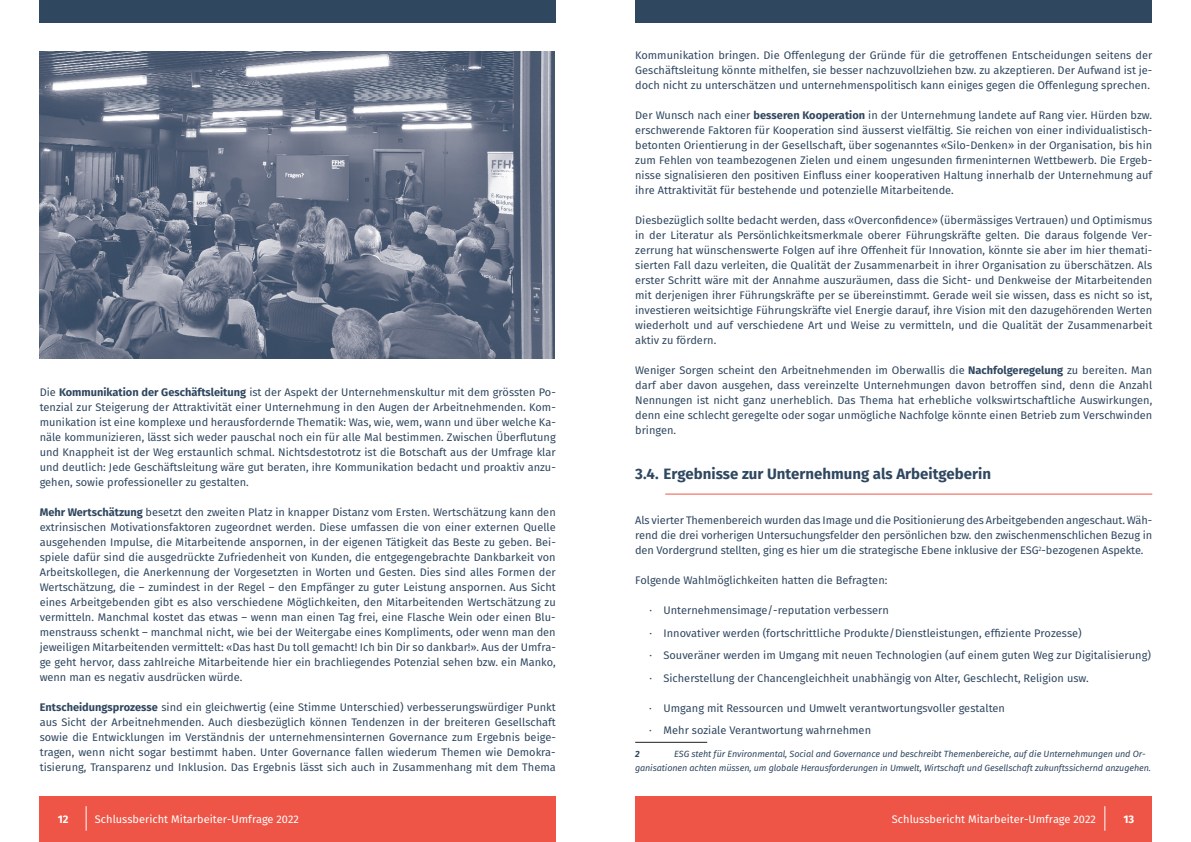
<style>
.page{position:relative;width:1191px;height:842px;background:#fff}
.page>*{position:absolute;margin:0;border:0;box-sizing:border-box;transform-origin:0 0}
.t1{font:700 15px "Fira Sans";color:#304760}
.t2{font:11px/15px "Fira Sans";color:#304760;text-align:justify}
.t3{font:11px "Fira Sans";color:#fff}
.t4{font:700 11px "Fira Sans";color:#fff}
.t5{font:italic 9px/14.4px "Fira Sans";letter-spacing:-.01em;color:#304760}
.t6{font:italic 700 9px "Fira Sans";color:#304760}
.s1{font-weight:700}
</style>
<div class="page">
<div style="left:40px;top:797px;width:516px;height:45px;background:#ee5547"></div>
<div style="left:40px;top:0;width:516px;height:23px;background:#304760"></div>
<div style="left:635px;top:0;width:516px;height:23px;background:#304760"></div>
<div style="left:635px;top:797px;width:516px;height:45px;background:#ee5547"></div>
<svg style="left:86px;top:806px;width:1px;height:25px"></svg>
<svg style="left:1104px;top:806px;width:1px;height:25px"></svg>
<hr style="left:665px;top:494px;width:487px;height:1px;background:#ee5547">
<hr style="left:635px;top:742px;width:72px;height:1px;background:#231f20">
<img style="left:40px;top:51px;width:514px;height:308px">
<p class="t2" style="left:40px;top:385px;width:517px">Die <span class="s1">Kommunikation der Geschäftsleitung</span> ist der Aspekt der Unternehmenskultur mit dem grössten Po&shy;tenzial zur Steigerung der Attraktivität einer Unternehmung in den Augen der Arbeitnehmenden. Kom&shy;munikation ist eine komplexe und herausfordernde Thematik: Was, wie, wem, wann und über welche Ka&shy;näle kommunizieren, lässt sich weder pauschal noch ein für alle Mal bestimmen. Zwischen Überflutung und Knappheit ist der Weg erstaunlich schmal. Nichtsdestotrotz ist die Botschaft aus der Umfrage klar und deutlich: Jede Geschäftsleitung wäre gut beraten, ihre Kommunikation bedacht und proaktiv anzu&shy;gehen, sowie professioneller zu gestalten.</p>
<p class="t2" style="left:40px;top:505px;width:517px"><span class="s1">Mehr Wertschätzung</span> besetzt den zweiten Platz in knapper Distanz vom Ersten. Wertschätzung kann den extrinsischen Motivationsfaktoren zugeordnet werden. Diese umfassen die von einer externen Quelle ausgehenden Impulse, die Mitarbeitende anspornen, in der eigenen Tätigkeit das Beste zu geben. Bei&shy;spiele dafür sind die ausgedrückte Zufriedenheit von Kunden, die entgegengebrachte Dankbarkeit von Arbeitskollegen, die Anerkennung der Vorgesetzten in Worten und Gesten. Dies sind alles Formen der Wertschätzung, die – zumindest in der Regel – den Empfänger zu guter Leistung anspornen. Aus Sicht eines Arbeitgebenden gibt es also verschiedene Möglichkeiten, den Mitarbeitenden Wertschätzung zu vermitteln. Manchmal kostet das etwas – wenn man einen Tag frei, eine Flasche Wein oder einen Blu&shy;menstrauss schenkt – manchmal nicht, wie bei der Weitergabe eines Kompliments, oder wenn man den jeweiligen Mitarbeitenden vermittelt: «Das hast Du toll gemacht! Ich bin Dir so dankbar!». Aus der Umfra&shy;ge geht hervor, dass zahlreiche Mitarbeitende hier ein brachliegendes Potenzial sehen bzw. ein Manko, wenn man es negativ ausdrücken würde.</p>
<p class="t2" style="left:40px;top:700px;width:517px"><span class="s1">Entscheidungsprozesse</span> sind ein gleichwertig (eine Stimme Unterschied) verbesserungswürdiger Punkt aus Sicht der Arbeitnehmenden. Auch diesbezüglich können Tendenzen in der breiteren Gesellschaft sowie die Entwicklungen im Verständnis der unternehmensinternen Governance zum Ergebnis beige&shy;tragen, wenn nicht sogar bestimmt haben. Unter Governance fallen wiederum Themen wie Demokra&shy;tisierung, Transparenz und Inklusion. Das Ergebnis lässt sich auch in Zusammenhang mit dem Thema</p>
<p class="t2" style="left:635px;top:48px;width:518px">Kommunikation bringen. Die Offenlegung der Gründe für die getroffenen Entscheidungen seitens der Geschäftsleitung könnte mithelfen, sie besser nachzuvollziehen bzw. zu akzeptieren. Der Aufwand ist je&shy;doch nicht zu unterschätzen und unternehmenspolitisch kann einiges gegen die Offenlegung sprechen.</p>
<p class="t2" style="left:635px;top:108px;width:518px">Der Wunsch nach einer <span class="s1">besseren Kooperation</span> in der Unternehmung landete auf Rang vier. Hürden bzw. erschwerende Faktoren für Kooperation sind äusserst vielfältig. Sie reichen von einer individualistisch&shy;betonten Orientierung in der Gesellschaft, über sogenanntes «Silo-Denken» in der Organisation, bis hin zum Fehlen von teambezogenen Zielen und einem ungesunden firmeninternen Wettbewerb. Die Ergeb&shy;nisse signalisieren den positiven Einfluss einer kooperativen Haltung innerhalb der Unternehmung auf ihre Attraktivität für bestehende und potenzielle Mitarbeitende.</p>
<p class="t2" style="left:635px;top:213px;width:518px">Diesbezüglich sollte bedacht werden, dass «Overconfidence» (übermässiges Vertrauen) und Optimismus in der Literatur als Persönlichkeitsmerkmale oberer Führungskräfte gelten. Die daraus folgende Ver&shy;zerrung hat wünschenswerte Folgen auf ihre Offenheit für Innovation, könnte sie aber im hier themati&shy;sierten Fall dazu verleiten, die Qualität der Zusammenarbeit in ihrer Organisation zu überschätzen. Als erster Schritt wäre mit der Annahme auszuräumen, dass die Sicht- und Denkweise der Mitarbeitenden mit derjenigen ihrer Führungskräfte per se übereinstimmt. Gerade weil sie wissen, dass es nicht so ist, investieren weitsichtige Führungskräfte viel Energie darauf, ihre Vision mit den dazugehörenden Werten wiederholt und auf verschiedene Art und Weise zu vermitteln, und die Qualität der Zusammenarbeit aktiv zu fördern.</p>
<p class="t2" style="left:635px;top:363px;width:518px">Weniger Sorgen scheint den Arbeitnehmenden im Oberwallis die <span class="s1">Nachfolgeregelung</span> zu bereiten. Man darf aber davon ausgehen, dass vereinzelte Unternehmungen davon betroffen sind, denn die Anzahl Nennungen ist nicht ganz unerheblich. Das Thema hat erhebliche volkswirtschaftliche Auswirkungen, denn eine schlecht geregelte oder sogar unmögliche Nachfolge könnte einen Betrieb zum Verschwinden bringen.</p>
<h1 class="t1" style="left:635px;top:464px;width:357px">3.4. Ergebnisse zur Unternehmung als Arbeitgeberin</h1>
<p class="t2" style="left:635px;top:513px;width:518px">Als vierter Themenbereich wurden das Image und die Positionierung des Arbeitgebenden angeschaut. Wäh&shy;rend die drei vorherigen Untersuchungsfelder den persönlichen bzw. den zwischenmenschlichen Bezug in den Vordergrund stellten, ging es hier um die strategische Ebene inklusive der ESG<sup>2</sup>-bezogenen Aspekte.</p>
<p class="t2" style="left:635px;top:573px;width:254px">Folgende Wahlmöglichkeiten hatten die Befragten:</p>
<p class="t2" style="left:649px;top:599px;width:503px;line-height:22.5px;text-align:left">· Unternehmensimage/-reputation verbessern<br>· Innovativer werden (fortschrittliche Produkte/Dienstleistungen, effiziente Prozesse)<br>· Souveräner werden im Umgang mit neuen Technologien (auf einem guten Weg zur Digitalisierung) · Sicherstellung der Chancengleichheit unabhängig von Alter, Geschlecht, Religion usw.</p>
<p class="t2" style="left:649px;top:697px;width:357px;line-height:22.5px">· Umgang mit Ressourcen und Umwelt verantwortungsvoller gestalten · Mehr soziale Verantwortung wahrnehmen</p>
<p class="t6" style="left:635px;top:747px;width:6px">2</p>
<p class="t5" style="left:635px;top:746px;width:517px;text-indent:39px">ESG steht für Environmental, Social and Governance und beschreibt Themenbereiche, auf die Unternehmungen und Or&shy;ganisationen achten müssen, um globale Herausforderungen in Umwelt, Wirtschaft und Gesellschaft zukunftssichernd anzugehen.</p>
<p class="t4" style="left:58px;top:811px;width:12px">12</p>
<p class="t3" style="left:95px;top:811px;width:205px">Schlussbericht Mitarbeiter-Umfrage 2022</p>
<p class="t3" style="left:892px;top:811px;width:205px">Schlussbericht Mitarbeiter-Umfrage 2022</p>
<p class="t4" style="left:1123px;top:811px;width:12px">13</p>
</div>
